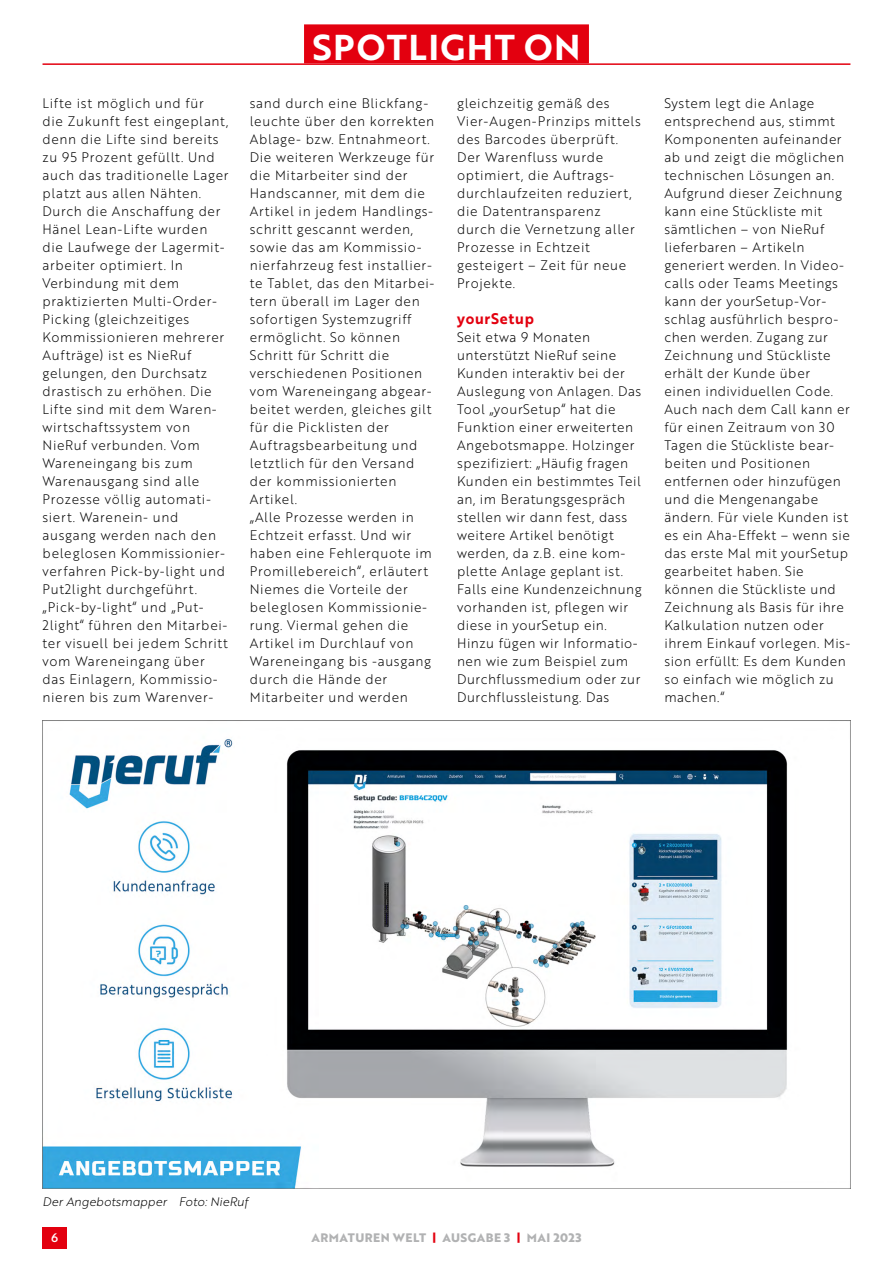
<style>
.page{position:relative;width:893px;height:1263px;background:#fff}
.page>*{position:absolute;margin:0;border:0;box-sizing:border-box;transform-origin:0 0}
.t1{font:34.95px "Brother 1816 Bold";color:#fff}
.t2{font:15px "Brother 1816 Bold";letter-spacing:.05em;color:#e3000f;scale:.96 1}
.t3{font:13.5px/18px "Brother 1816 Light";letter-spacing:.05em;color:#000;scale:.96 1}
.t4{font:700 12px "Brother 1816 Extra";letter-spacing:.04em;color:#b1b2b3}
.t5{font:12px "Brother 1816 Light Italic";color:#000}
.t6{font:12px "Brother 1816 Medium";color:#fff}
.s1{color:#e3000f}
</style>
<div class="page">
<div style="left:43px;top:1227px;width:24px;height:21px;background:#e3000f"></div>
<div style="left:304px;top:24px;width:285px;height:39px;background:#e3000f"></div>
<hr style="left:43px;top:63px;width:807px;height:2px;background:#e3000f">
<img style="left:43px;top:739px;width:745px;height:449px">
<h1 class="t1" style="left:313px;top:21px;width:45px">Spotlight</h1>
<h1 class="t1" style="left:524px;top:21px;width:52px">On</h1>
<p class="t3" style="left:43px;top:94px;width:195px">Lifte ist möglich und für<br>die Zukunft fest eingeplant, denn die Lifte sind bereits zu 95 Prozent gefüllt. Und auch das traditionelle Lager platzt aus allen Nähten.<br>Durch die Anschaffung der<br>Hänel Lean-Lifte wurden die Laufwege der Lagermit&shy;arbeiter optimiert. In<br>Verbindung mit dem praktizierten Multi-Order-<br>Picking (gleichzeitiges<br>Kommissionieren mehrerer<br>Aufträge) ist es NieRuf gelungen, den Durchsatz drastisch zu erhöhen. Die<br>Lifte sind mit dem Waren&shy;wirtschaftssystem von<br>NieRuf verbunden. Vom<br>Wareneingang bis zum<br>Warenausgang sind alle<br>Prozesse völlig automati&shy;siert. Warenein- und ausgang werden nach den beleglosen Kommissionier&shy;verfahren Pick-by-light und<br>Put2light durchgeführt. „Pick-by-light“ und „Put-<br>2light“ führen den Mitarbei&shy;ter visuell bei jedem Schritt vom Wareneingang über das Einlagern, Kommissio&shy;nieren bis zum Warenver-</p>
<p class="t3" style="left:250px;top:93px;width:194px">sand durch eine Blickfang&shy;leuchte über den korrekten<br>Ablage- bzw. Entnahmeort.<br>Die weiteren Werkzeuge für die Mitarbeiter sind der<br>Handscanner, mit dem die<br>Artikel in jedem Handlings&shy;schritt gescannt werden, sowie das am Kommissio&shy;nierfahrzeug fest installier&shy;te Tablet, das den Mitarbei&shy;tern überall im Lager den sofortigen Systemzugriff ermöglicht. So können<br>Schritt für Schritt die verschiedenen Positionen vom Wareneingang abgear&shy;beitet werden, gleiches gilt für die Picklisten der<br>Auftragsbearbeitung und letztlich für den Versand der kommissionierten<br>Artikel.<br>„Alle Prozesse werden in<br>Echtzeit erfasst. Und wir haben eine Fehlerquote im<br>Promillebereich“, erläutert<br>Niemes die Vorteile der beleglosen Kommissionie&shy;rung. Viermal gehen die<br>Artikel im Durchlauf von<br>Wareneingang bis -ausgang durch die Hände der<br>Mitarbeiter und werden</p>
<p class="t3" style="left:457px;top:93px;width:193px">gleichzeitig gemäß des<br>Vier-Augen-Prinzips mittels des Barcodes überprüft.<br>Der Warenfluss wurde optimiert, die Auftrags&shy;durchlaufzeiten reduziert, die Datentransparenz durch die Vernetzung aller<br>Prozesse in Echtzeit gesteigert – Zeit für neue<br>Projekte.</p>
<p class="t2" style="left:457px;top:307px;width:81px">yourSetup</p>
<p class="t3" style="left:457px;top:328px;width:194px">Seit etwa 9 Monaten unterstützt NieRuf seine<br>Kunden interaktiv bei der<br>Auslegung von Anlagen. Das<br>Tool „yourSetup“ hat die<br>Funktion einer erweiterten<br>Angebotsmappe. Holzinger spezifiziert: „Häufig fragen<br>Kunden ein bestimmtes Teil an, im Beratungsgespräch stellen wir dann fest, dass weitere Artikel benötigt werden, da z.B. eine kom&shy;plette Anlage geplant ist.<br>Falls eine Kundenzeichnung vorhanden ist, pflegen wir diese in yourSetup ein.<br>Hinzu fügen wir Informatio&shy;nen wie zum Beispiel zum<br>Durchflussmedium oder zur<br>Durchflussleistung. Das</p>
<p class="t3" style="left:664px;top:94px;width:195px">System legt die Anlage entsprechend aus, stimmt<br>Komponenten aufeinander ab und zeigt die möglichen technischen Lösungen an.<br>Aufgrund dieser Zeichnung kann eine Stückliste mit sämtlichen – von NieRuf lieferbaren – Artikeln generiert werden. In Video&shy;calls oder Teams Meetings kann der yourSetup-Vor&shy;schlag ausführlich bespro&shy;chen werden. Zugang zur<br>Zeichnung und Stückliste erhält der Kunde über<br>einen individuellen Code.<br>Auch nach dem Call kann er für einen Zeitraum von 30<br>Tagen die Stückliste bear&shy;beiten und Positionen entfernen oder hinzufügen und die Mengenangabe ändern. Für viele Kunden ist es ein Aha-Effekt – wenn sie das erste Mal mit yourSetup gearbeitet haben. Sie können die Stückliste und<br>Zeichnung als Basis für ihre<br>Kalkulation nutzen oder ihrem Einkauf vorlegen. Mis&shy;sion erfüllt: Es dem Kunden so einfach wie möglich zu machen.“</p>
<p class="t5" style="left:43px;top:1192px;width:207px">Der Angebotsmapper Foto: NieRuf</p>
<p class="t6" style="left:51px;top:1229px;width:9px">6</p>
<p class="t4" style="left:311px;top:1228px;width:173px">ARMATURE N WELT <span class="s1">|</span> AUSGABE</p>
<p class="t4" style="left:504px;top:1228px;width:24px">3 <span class="s1">|</span> MA</p>
<p class="t4" style="left:546px;top:1228px;width:37px">I 2023</p>
</div>
